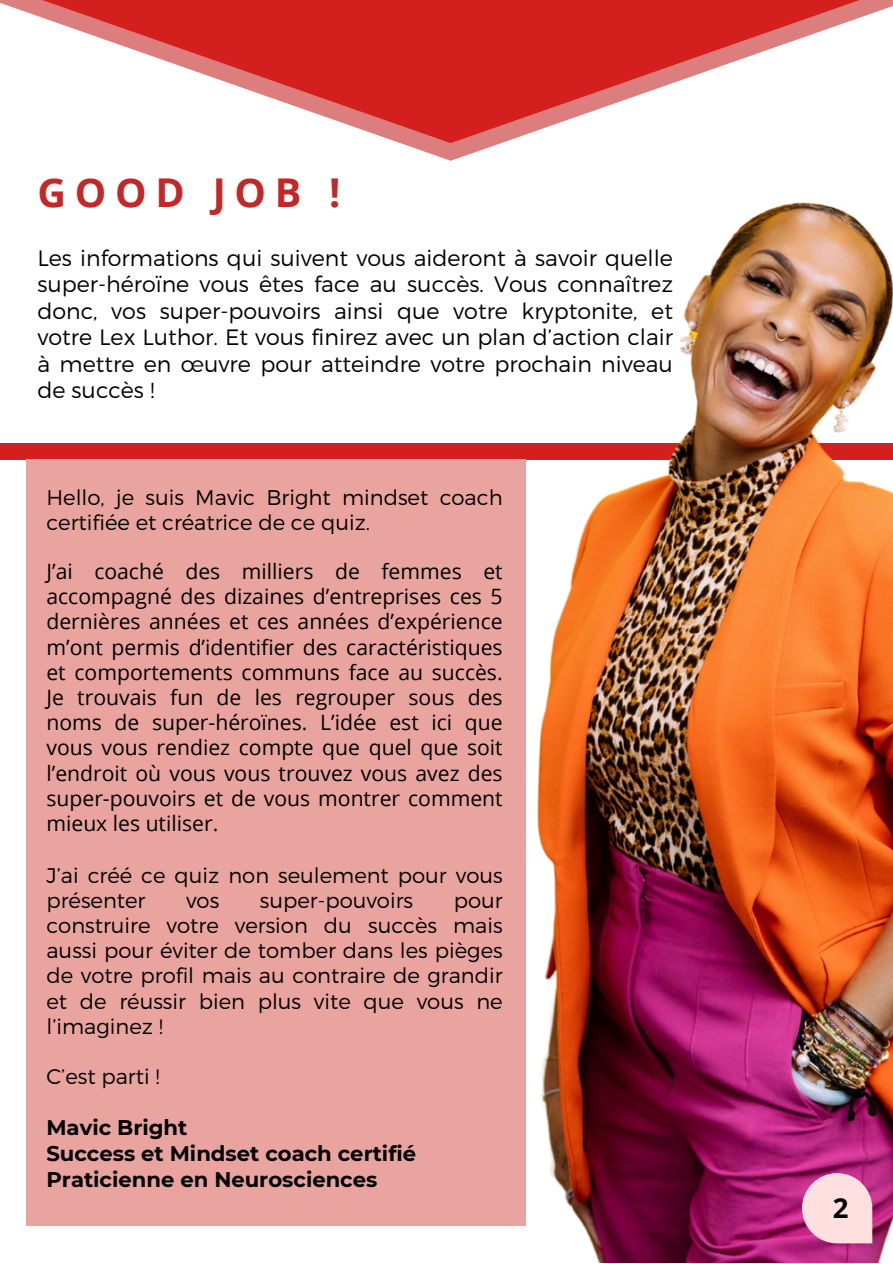
<style>
.page{position:relative;width:893px;height:1264px;background:#fff}
.page>*{position:absolute;margin:0;border:0;box-sizing:border-box;transform-origin:0 0}
.t1{font:700 39.6px "Open Sans";letter-spacing:.22em;color:#c22827}
.t2{font:700 27.6px "Open Sans";color:#000}
.t3{font:300 22.2px/26.4px "Montserrat";color:#000;text-align:justify}
.t4{font:21.15px/25.2px "Open Sans";color:#000;text-align:justify}
.t5{font:300 21.15px/25.2px "Montserrat";color:#000}
.t6{font:700 21.15px "Montserrat";color:#000}
</style>
<div class="page">
<div style="left:0;top:443px;width:892px;height:17px;background:#d41f1f"></div>
<img style="left:405px;top:202px;width:487px;height:1060px">
<svg style="left:400px;top:143px;width:101px;height:18px"></svg>
<svg style="left:0;top:0;width:892px;height:143px"></svg>
<svg style="left:802px;top:1173px;width:70px;height:70px;background:#f4c1cf"></svg>
<div style="left:27px;top:459px;width:499px;height:766px;background:#eaa49f"></div>
<p class="t1" style="left:37px;top:164px;width:305px">GOOD JOB !</p>
<p class="t3" style="left:37px;top:243px;width:637px">Les informations qui suivent vous aideront à savoir quelle super-héroïne vous êtes face au succès. Vous connaîtrez donc, vos super-pouvoirs ainsi que votre kryptonite, et votre Lex Luthor. Et vous finirez avec un plan d’action clair à mettre en œuvre pour atteindre votre prochain niveau de succès !</p>
<p class="t5" style="left:46px;top:483px;width:457px">Hello, je suis Mavic Bright mindset coach certifiée et créatrice de ce quiz.</p>
<p class="t4" style="left:46px;top:558px;width:457px">J’ai coaché des milliers de femmes et accompagné des dizaines d’entreprises ces 5 dernières années et ces années d’expérience m’ont permis d’identifier des caractéristiques et comportements communs face au succès.<br>Je trouvais fun de les regrouper sous des noms de super-héroïnes. L’idée est ici que vous vous rendiez compte que quel que soit l’endroit où vous vous trouvez vous avez des super-pouvoirs et de vous montrer comment mieux les utiliser.</p>
<p class="t5" style="left:46px;top:861px;width:457px">J’ai créé ce quiz non seulement pour vous présenter</p>
<p class="t5" style="left:186px;top:886px;width:35px">vos</p>
<p class="t5" style="left:260px;top:886px;width:155px">super-pouvoirs</p>
<p class="t5" style="left:46px;top:886px;width:457px;text-align:justify;text-indent:407px">pour construire votre version du succès mais aussi pour éviter de tomber dans les pièges de votre profil mais au contraire de grandir et de réussir bien plus vite que vous ne l’imaginez !</p>
<p class="t5" style="left:46px;top:1062px;width:115px">C’est parti !</p>
<p class="t6" style="left:46px;top:1113px;width:142px">Mavic Bright</p>
<p class="t6" style="left:46px;top:1140px;width:371px">Success et Mindset coach certifié</p>
<p class="t6" style="left:46px;top:1166px;width:332px">Praticienne en Neurosciences</p>
<p class="t2" style="left:832px;top:1188px;width:17px">2</p>
</div>
